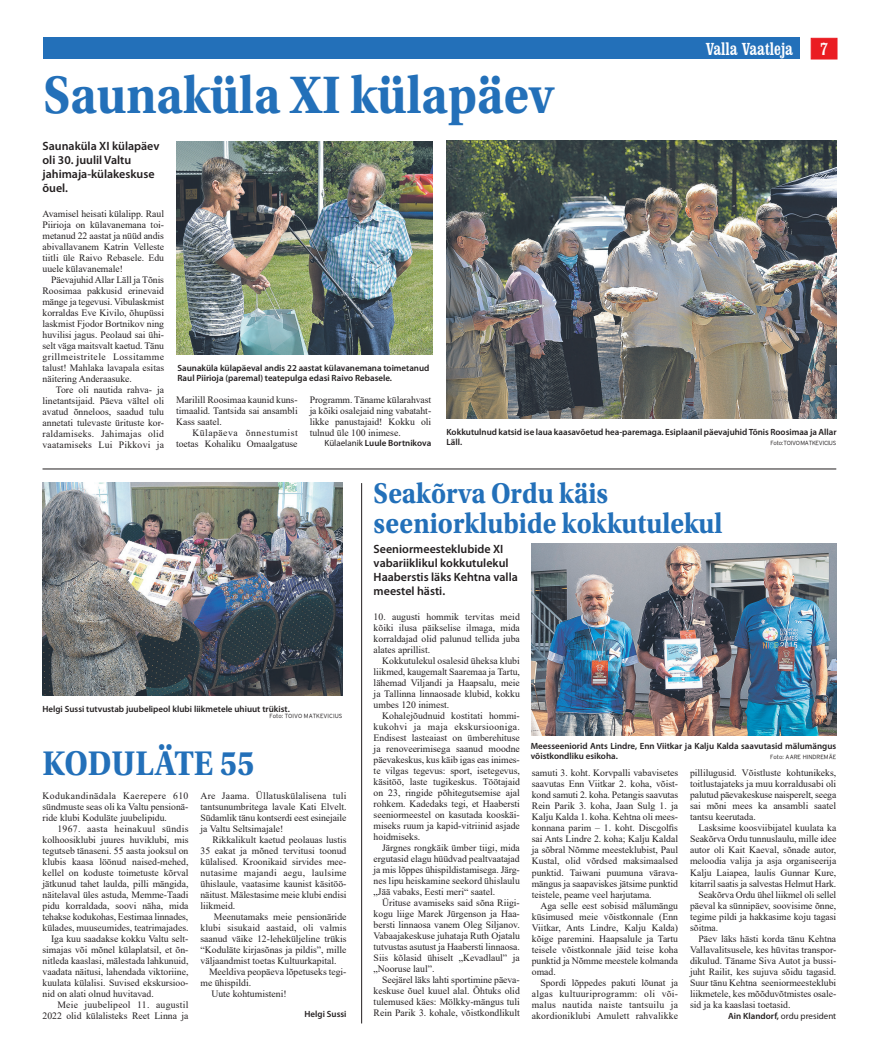
<style>
.page{position:relative;width:893px;height:1049px;background:#fff}
.page>*{position:absolute;margin:0;border:0;box-sizing:border-box;transform-origin:0 0}
.Pealkiri_36_p{font:700 55.5px "Utopia Std";color:#2370b9;scale:.9 1}
.Pealkiri_36_p-2{font:700 36px "Utopia Std";color:#2370b9;scale:.9 1}
.Pealkiri_36_p-3{font:700 30px "Utopia Std";color:#2370b9;scale:.9 1}
.t1{font:condensed 18px "Clarendon BT";color:#fff}
.juhtlõik{font:600 12px/14px "Myriad Pro";color:#231f20}
.Põhitekst{font:9.7px/11px "Times New Roman";color:#231f20;text-align:justify}
.autor_fotoallkiri{font:600 9px/10px "Myriad Pro";color:#231f20}
.autor_fotoallkiri-2{font:9px "Myriad Pro";color:#231f20}
.autor_fotoallkiri-3{font:300 6px "Interstatelight";letter-spacing:-.04em;color:#231f20}
.fotograaf{font:300 6px "Interstatelight";color:#231f20}
.autor_fotoallkiri-4{font:300 6px "Interstatelight";color:#231f20}
.s1{font-weight:400}
.s2{font-weight:600}
</style>
<div class="page">
<div style="left:811px;top:38px;width:26px;height:21px;background:#ea1c22;border:1px solid #ea1c22"></div>
<div style="left:43px;top:38px;width:756px;height:21px;background:#2370b9"></div>
<img style="left:531px;top:544px;width:305px;height:192px">
<img style="left:43px;top:482px;width:300px;height:214px">
<img style="left:177px;top:141px;width:256px;height:213px">
<img style="left:446px;top:140px;width:390px;height:278px">
<hr style="left:43px;top:469px;width:793px;height:1px;background:#231f20">
<hr style="left:361px;top:483px;width:1px;height:540px;background:#231f20">
<p class="Pealkiri_36_p" style="left:44px;top:62px;width:568px">Saunaküla XI külapäev</p>
<h3 class="t1" style="left:706px;top:38px;width:89px">Valla Vaatleja</h3>
<h3 class="t1" style="left:820px;top:38px;width:9px">7</h3>
<p class="juhtlõik" style="left:43px;top:138px;width:119px">Saunaküla XI külapäev oli 30. juulil Valtu jahimaja-külakeskuse õuel.</p>
<p class="Põhitekst" style="left:43px;top:207px;width:123px">Avamisel heisati külalipp. Raul Piirioja on külavanemana toi&shy;metanud 22 aastat ja nüüd andis abivallavanem Katrin Velleste tiitli üle Raivo Rebasele. Edu uuele külavanemale!</p>
<p class="Põhitekst" style="left:43px;top:273px;width:123px;text-indent:9px">Päevajuhid Allar Läll ja Tõnis Roosimaa pakkusid erinevaid mänge ja tegevusi. Vibulaskmist korraldas Eve Kivilo, õhupüssi laskmist Fjodor Bortnikov ning huvilisi jagus. Peolaud sai ühi&shy;selt väga maitsvalt kaetud. Tänu grillmeistritele Lossitamme talust! Mahlaka lavapala esitas näitering Anderaasuke.</p>
<p class="Põhitekst" style="left:43px;top:383px;width:123px;text-indent:13px">Tore oli nautida rahva- ja linetantsijaid. Päeva vältel oli avatud õnneloos, saadud tulu annetati tulevaste ürituste kor&shy;raldamiseks. Jahimajas olid vaatamiseks Lui Pikkovi ja</p>
<p class="Põhitekst" style="left:176px;top:394px;width:123px">Marilill Roosimaa kaunid kuns&shy;timaalid. Tantsida sai ansambli Kass saatel.</p>
<p class="autor_fotoallkiri" style="left:177px;top:363px;width:254px">Saunaküla külapäeval andis 22 aastat külavanemana toimetanud<br>Raul Piirioja (paremal) teatepulga edasi Raivo Rebasele.</p>
<p class="Põhitekst" style="left:310px;top:394px;width:123px">Programm. Täname külarahvast ja kõiki osalejaid ning vabataht&shy;likke panustajaid! Kokku oli tulnud üle 100 inimese.</p>
<p class="autor_fotoallkiri" style="left:325px;top:437px;width:108px"><span class="s1">Külaelanik</span> Luule Bortnikova</p>
<p class="Põhitekst" style="left:176px;top:427px;width:123px;text-align:right">Külapäeva õnnestumist toetas Kohaliku Omaalgatuse</p>
<p class="autor_fotoallkiri" style="left:446px;top:427px;width:392px">Kokkutulnud katsid ise laua kaasavõetud hea-paremaga. Esiplaanil päevajuhid Tõnis Roosimaa ja Allar<br>Läll.</p>
<p class="autor_fotoallkiri-3" style="left:770px;top:439px;width:67px">Foto: TOIVO MATKEVICIUS</p>
<p class="autor_fotoallkiri" style="left:43px;top:703px;width:249px">Helgi Sussi tutvustab juubelipeol klubi liikmetele uhiuut trükist.</p>
<p class="fotograaf" style="left:269px;top:713px;width:74px">Foto: TOIVO MATKEVICIUS</p>
<p class="Pealkiri_36_p-2" style="left:43px;top:742px;width:237px">KODULÄTE 55</p>
<p class="Põhitekst" style="left:43px;top:790px;width:147px">Kodukandinädala Kaerepere 610 sündmuste seas oli ka Valtu pensionä&shy;ride klubi Koduläte juubelipidu.</p>
<p class="Põhitekst" style="left:43px;top:823px;width:148px;text-indent:15px">1967. aasta heinakuul sündis kolhoosiklubi juures huviklubi, mis tegutseb tänaseni. 55 aasta jooksul on klubis kaasa löönud naised-mehed, kellel on koduste toimetuste kõrval jätkunud tahet laulda, pilli mängida, näitelaval üles astuda, Memme-Taadi pidu korraldada, soovi näha, mida tehakse kodukohas, Eestimaa linnades, külades, muuseumides, teatrimajades.</p>
<p class="Põhitekst" style="left:43px;top:933px;width:148px;text-indent:9px">Iga kuu saadakse kokku Valtu selt&shy;simajas või mõnel külaplatsil, et õn&shy;nitleda kaaslasi, mälestada lahkunuid, vaadata näitusi, lahendada viktoriine, kuulata külalisi. Suvised ekskursioo&shy;nid on alati olnud huvitavad.</p>
<p class="Põhitekst" style="left:43px;top:999px;width:148px;text-align:right">Meie juubelipeol 11. augustil<br>2022 olid külalisteks Reet Linna ja</p>
<p class="Põhitekst" style="left:200px;top:790px;width:148px">Are Jaama. Üllatuskülalisena tuli tantsunumbritega lavale Kati Elvelt.<br>Südamlik tänu kontserdi eest esinejaile ja Valtu Seltsimajale!</p>
<p class="Põhitekst" style="left:200px;top:834px;width:148px;text-indent:12px">Rikkalikult kaetud peolauas lustis 35 eakat ja mõned tervitusi toonud külalised. Kroonikaid sirvides mee&shy;nutasime majandi aegu, laulsime ühislaule, vaatasime kaunist käsitöö&shy;näitust. Mälestasime meie klubi endisi liikmeid.</p>
<p class="Põhitekst" style="left:200px;top:911px;width:148px;text-indent:13px">Meenutamaks meie pensionäride klubi sisukaid aastaid, oli valmis saanud väike 12-leheküljeline trükis “Koduläte kirjasõnas ja pildis”, mille väljaandmist toetas Kultuurkapital.</p>
<p class="Põhitekst" style="left:200px;top:966px;width:147px;text-indent:9px">Meeldiva peopäeva lõpetuseks tegi&shy;me ühispildi.</p>
<p class="Põhitekst" style="left:211px;top:988px;width:77px">Uute kohtumisteni!</p>
<p class="autor_fotoallkiri" style="left:305px;top:1009px;width:43px">Helgi Sussi</p>
<p class="Pealkiri_36_p-3" style="left:374px;top:476px;width:262px">Seakõrva Ordu käis</p>
<p class="Pealkiri_36_p-3" style="left:374px;top:506px;width:389px">seeniorklubide kokkutulekul</p>
<p class="juhtlõik" style="left:374px;top:542px;width:146px">Seeniormeesteklubide XI vabariiklikul kokkutulekul<br>Haaberstis läks Kehtna valla meestel hästi.</p>
<p class="Põhitekst" style="left:374px;top:611px;width:148px">10. augusti hommik tervitas meid kõiki ilusa päikselise ilmaga, mida korraldajad olid palunud tellida juba alates aprillist.</p>
<p class="Põhitekst" style="left:374px;top:655px;width:148px;text-indent:9px">Kokkutulekul osalesid üheksa klubi liikmed, kaugemalt Saaremaa ja Tartu, lähemad Viljandi ja Haapsalu, meie ja Tallinna linnaosade klubid, kokku umbes 120 inimest.</p>
<p class="Põhitekst" style="left:374px;top:710px;width:148px;text-indent:9px">Kohalejõudnuid kostitati hommi&shy;kukohvi ja maja ekskursiooniga.<br>Endisest lasteaiast on ümberehituse ja renoveerimisega saanud moodne päevakeskus, kus käib igas eas inimes&shy;te vilgas tegevus: sport, isetegevus, käsitöö, laste tugikeskus. Töötajaid on 23, ringide põhitegutsemise ajal rohkem. Kadedaks tegi, et Haabersti seeniormeestel on kasutada kooskäi&shy;miseks ruum ja kapid-vitriinid asjade hoidmiseks.</p>
<p class="Põhitekst" style="left:374px;top:842px;width:148px;text-indent:9px">Järgnes rongkäik ümber tiigi, mida ergutasid elagu hüüdvad pealtvaatajad ja mis lõppes ühispildistamisega. Järg&shy;nes lipu heiskamine seekord ühislaulu „Jää vabaks, Eesti meri“ saatel.</p>
<p class="Põhitekst" style="left:374px;top:897px;width:148px;text-indent:9px">Ürituse avamiseks said sõna Riigi&shy;kogu liige Marek Jürgenson ja Haa&shy;bersti linnaosa vanem Oleg Siljanov.<br>Vabaajakeskuse juhataja Ruth Ojatalu tutvustas asutust ja Haabersti linnaosa.<br>Siis kõlasid ühiselt „Kevadlaul” ja „Nooruse laul”.</p>
<p class="Põhitekst" style="left:374px;top:974px;width:148px;text-indent:9px">Seejärel läks lahti sportimine päeva&shy;keskuse õuel kuuel alal. Õhtuks olid tulemused käes: Mölkky-mängus tuli Rein Parik 3. kohale, võistkondlikult</p>
<p class="autor_fotoallkiri" style="left:531px;top:740px;width:307px">Meesseeniorid Ants Lindre, Enn Viitkar ja Kalju Kalda saavutasid mälumängus võistkondliku esikoha.</p>
<p class="autor_fotoallkiri-4" style="left:770px;top:753px;width:67px">Foto: AARE HINDREMÄE</p>
<p class="Põhitekst" style="left:532px;top:767px;width:148px">samuti 3. koht. Korvpalli vabavisetes saavutas Enn Viitkar 2. koha, võist&shy;kond samuti 2. koha. Petangis saavutas Rein Parik 3. koha, Jaan Sulg 1. ja Kalju Kalda 1. koha. Kehtna oli mees&shy;konnana parim – 1. koht. Discgolfis sai Ants Lindre 2. koha; Kalju Kaldal ja sõbral Nõmme meesteklubist, Paul Kustal, olid võrdsed maksimaalsed punktid. Taiwani puumuna värava&shy;mängus ja saapaviskes jätsime punktid teistele, peame veel harjutama.</p>
<p class="Põhitekst" style="left:532px;top:899px;width:148px;text-indent:9px">Aga selle eest sobisid mälumängu küsimused meie võistkonnale (Enn Viitkar, Ants Lindre, Kalju Kalda) kõige paremini. Haapsalule ja Tartu teisele võistkonnale jäid teise koha punktid ja Nõmme meestele kolmanda omad.</p>
<p class="Põhitekst" style="left:532px;top:976px;width:148px;text-indent:9px">Spordi lõppedes pakuti lõunat ja algas kultuuriprogramm: oli või&shy;malus nautida naiste tantsuilu ja akordioniklubi Amulett rahvalikke</p>
<p class="Põhitekst" style="left:690px;top:767px;width:148px">pillilugusid. Võistluste kohtunikeks, toitlustajateks ja muu korraldusabi oli palutud päevakeskuse naisperelt, seega sai mõni mees ka ansambli saatel tantsu keerutada.</p>
<p class="Põhitekst" style="left:690px;top:822px;width:148px;text-indent:9px">Lasksime koosviibijatel kuulata ka Seakõrva Ordu tunnuslaulu, mille idee autor oli Kait Kaeval, sõnade autor, meloodia valija ja asja organiseerija Kalju Laiapea, laulis Gunnar Kure, kitarril saatis ja salvestas Helmut Hark.</p>
<p class="Põhitekst" style="left:690px;top:888px;width:148px;text-indent:9px">Seakõrva Ordu ühel liikmel oli sellel päeval ka sünnipäev, soovisime õnne, tegime pildi ja hakkasime koju tagasi sõitma.</p>
<p class="Põhitekst" style="left:690px;top:932px;width:148px;text-indent:9px">Päev läks hästi korda tänu Kehtna Vallavalitsusele, kes hüvitas transpor&shy;dikulud. Täname Siva Autot ja bussi&shy;juht Railit, kes sujuva sõidu tagasid.<br>Suur tänu Kehtna seeniormeesteklubi liikmetele, kes mõõduvõtmistes osale&shy;sid ja ka kaaslasi toetasid.</p>
<p class="autor_fotoallkiri-2" style="left:728px;top:1010px;width:110px"><span class="s2">Ain Klandorf,</span> ordu president</p>
</div>
